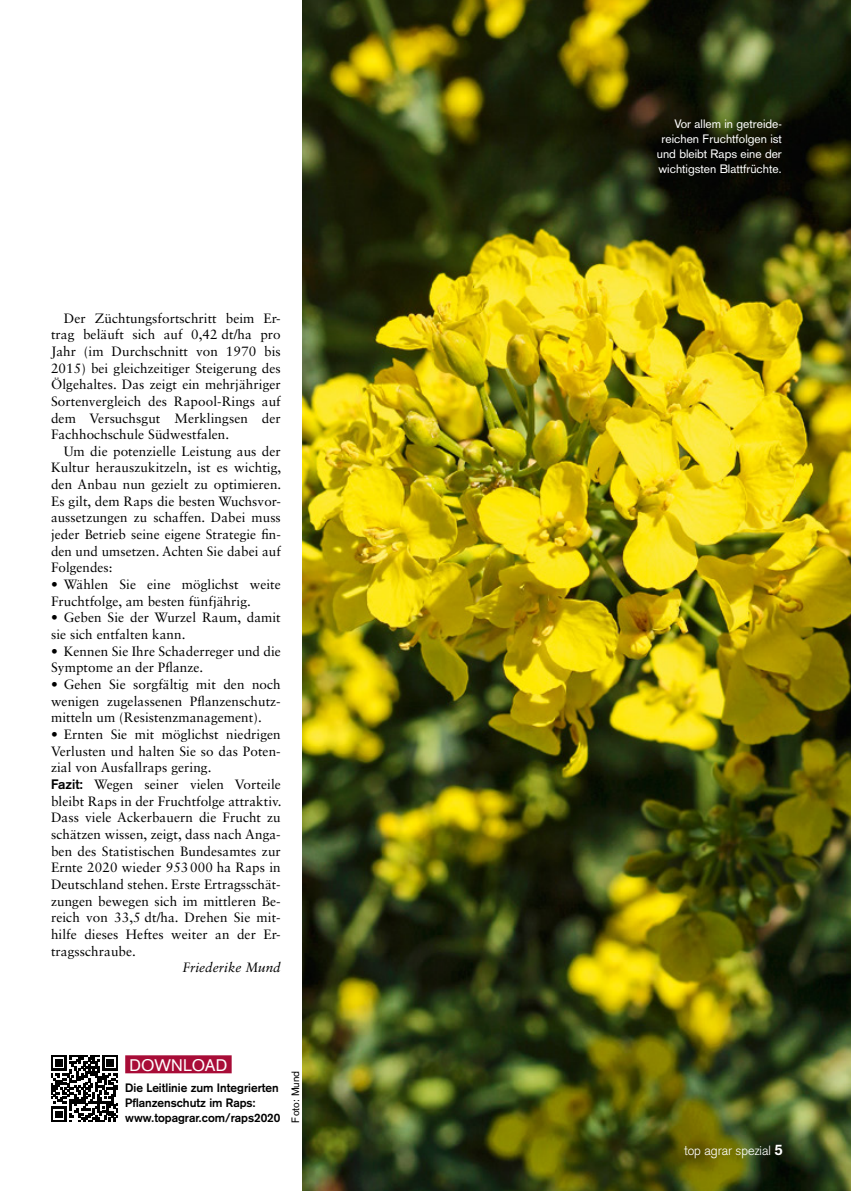
<style>
.page{position:relative;width:851px;height:1191px;background:#fff}
.page>*{position:absolute;margin:0;border:0;box-sizing:border-box;transform-origin:0 0}
.Internet-Titel{font:16.5px "Basic Commercial LT Pro";letter-spacing:.005em;color:#fff}
.Bodytext{font:13.5px/16.6px "Sabon LT Std";letter-spacing:.005em;color:#000;text-align:justify}
.Textanlauf{font:13.5px "Sabon LT Std";letter-spacing:.005em;color:#000}
.Textanlauf-2{font:italic 13.5px "Sabon LT Std";letter-spacing:.005em;color:#000}
.t1{font:300 13.2px "Basic Commercial LT Pro";color:#fff}
.BU{font:12px/15px "Basic Commercial LT Pro";color:#fff;text-align:right}
.Internet-Text{font:700 12px/15px "Basic Commercial LT Pro";color:#000}
.Bildnachweis{font:10.5px "Basic Commercial LT Pro";color:#000}
.s1{font-family:"Basic Commercial LT Pro";font-weight:700}
.s2{font-weight:700;font-size:15px}
</style>
<div class="page">
<img style="left:302px;top:0;width:548px;height:1191px">
<svg style="left:51px;top:1055px;width:67px;height:67px"></svg>
<div style="left:125px;top:1055px;width:107px;height:18px;background:#a80c37"></div>
<p class="Bodytext" style="left:51px;top:309px;width:231px;text-indent:13px">Der Züchtungsfortschritt beim Er&shy;trag beläuft sich auf 0,42 dt/ha pro Jahr (im Durchschnitt von 1970 bis 2015) bei gleichzeitiger Steigerung des Ölgehaltes. Das zeigt ein mehrjähriger Sortenvergleich des Rapool-Rings auf dem Versuchsgut Merklingsen der Fachhochschule Südwestfalen.</p>
<p class="Bodytext" style="left:51px;top:443px;width:232px;text-indent:13px">Um die potenzielle Leistung aus der Kultur herauszukitzeln, ist es wichtig, den Anbau nun gezielt zu optimieren.<br>Es gilt, dem Raps die besten Wuchsvor&shy;aussetzungen zu schaffen. Dabei muss jeder Betrieb seine eigene Strategie fin&shy;den und umsetzen. Achten Sie dabei auf Folgendes:</p>
<p class="Bodytext" style="left:51px;top:576px;width:231px">• Wählen Sie eine möglichst weite<br>Fruchtfolge, am besten fünfjährig.</p>
<p class="Bodytext" style="left:51px;top:609px;width:231px">• Geben Sie der Wurzel Raum, damit sie sich entfalten kann.</p>
<p class="Bodytext" style="left:51px;top:642px;width:231px">• Kennen Sie Ihre Schaderreger und die<br>Symptome an der Pflanze.</p>
<p class="Bodytext" style="left:51px;top:676px;width:231px">• Gehen Sie sorgfältig mit den noch wenigen zugelassenen Pflanzenschutz&shy;mitteln um (Resistenzmanagement).</p>
<p class="Bodytext" style="left:51px;top:726px;width:231px">• Ernten Sie mit möglichst niedrigen Verlusten und halten Sie so das Poten&shy;zial von Ausfallraps gering.</p>
<p class="Textanlauf" style="left:51px;top:776px;width:231px"><span class="s1">Fazit:</span> Wegen seiner vielen Vorteile</p>
<p class="Textanlauf" style="left:51px;top:793px;width:232px">bleibt Raps in der Fruchtfolge attraktiv.</p>
<p class="Textanlauf" style="left:51px;top:809px;width:231px">Dass viele Ackerbauern die Frucht zu</p>
<p class="Textanlauf" style="left:51px;top:826px;width:231px">schätzen wissen, zeigt, dass nach Anga-</p>
<p class="Textanlauf" style="left:51px;top:843px;width:231px">ben des Statistischen Bundesamtes zur</p>
<p class="Textanlauf" style="left:51px;top:859px;width:231px">Ernte 2020 wieder 953000 ha Raps in</p>
<p class="Textanlauf" style="left:51px;top:876px;width:231px">Deutschland stehen. Erste Ertragsschät-</p>
<p class="Textanlauf" style="left:51px;top:892px;width:231px">zungen bewegen sich im mittleren Be-</p>
<p class="Textanlauf" style="left:51px;top:909px;width:231px">reich von 33,5 dt/ha. Drehen Sie mit-</p>
<p class="Textanlauf" style="left:51px;top:926px;width:231px">hilfe dieses Heftes weiter an der Er-</p>
<p class="Textanlauf" style="left:51px;top:942px;width:86px">tragsschraube.</p>
<p class="Textanlauf-2" style="left:182px;top:959px;width:100px">Friederike Mund</p>
<p class="Internet-Titel" style="left:129px;top:1055px;width:99px">DOWNLOAD</p>
<p class="Internet-Text" style="left:125px;top:1080px;width:157px">Die Leitlinie zum Integrierten<br>Pflanzenschutz im Raps: www.topagrar.com/raps2020</p>
<p class="Bildnachweis" style="left:289px;top:1122px;width:53px;rotate:-90deg">Foto: Mund</p>
<p class="BU" style="left:656px;top:116px;width:127px">Vor allem in getreide&shy;reichen Fruchtfolgen ist und bleibt Raps eine der wichtigsten Blattfrüchte.</p>
<p class="t1" style="left:684px;top:1143px;width:100px">top agrar spezial <span class="s2">5</span></p>
</div>
